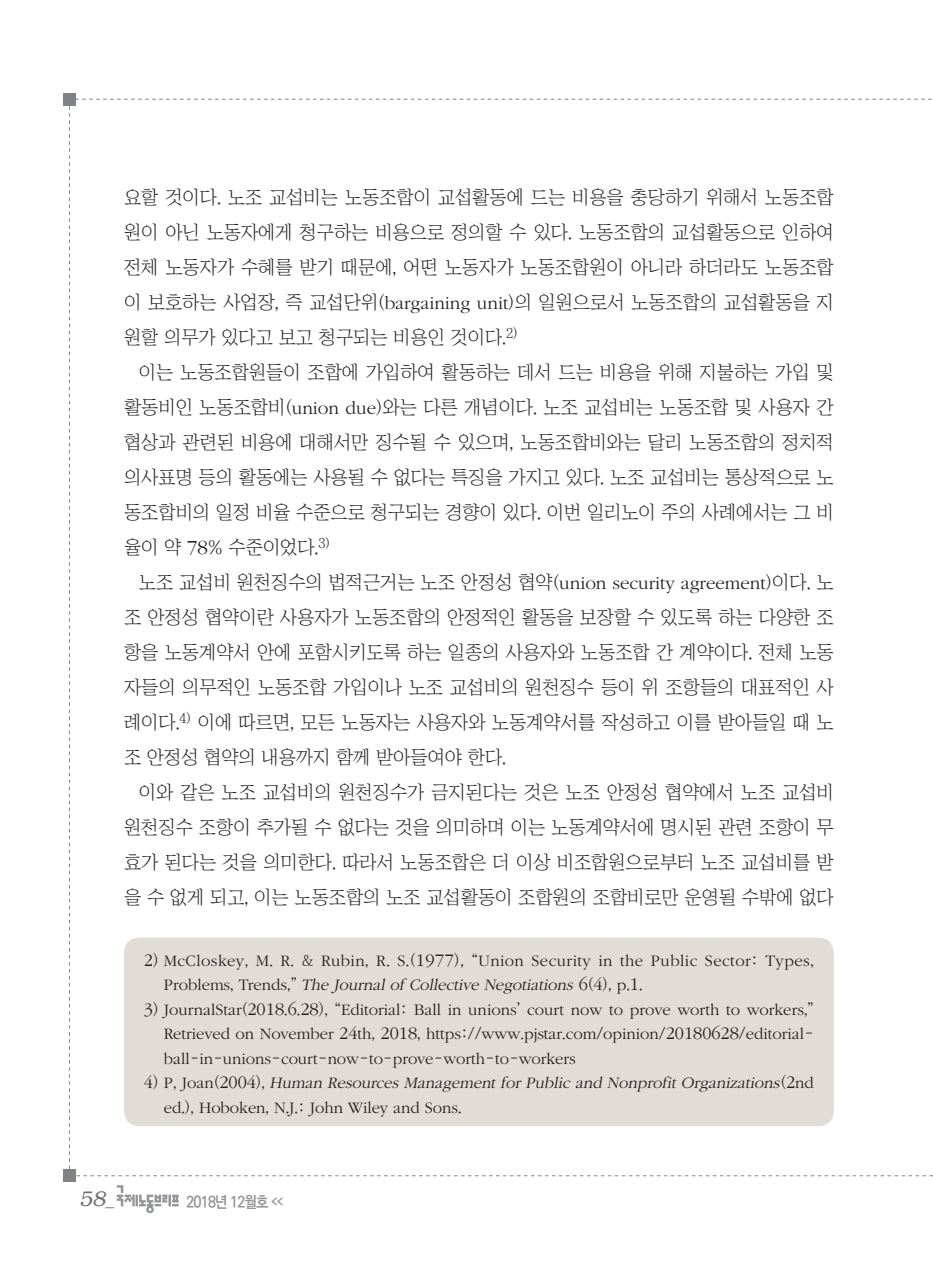
<style>
.page{position:relative;width:933px;height:1275px;background:#fff}
.page>*{position:absolute;margin:0;border:0;box-sizing:border-box;transform-origin:0 0}
.t1{font:italic 300 21px "Bookman";color:#6c6d70}
.본문{font:18.9px/35px "Chosunilbo NM";color:#231f20;text-align:justify}
.각주{font:300 16.62px/24.5px "ITC Garamond Std";letter-spacing:.015em;color:#231f20}
.각주-2{font:italic 300 16.62px/24.5px "ITC Garamond Std";color:#231f20}
.t2{font:700 15.75px "Ko Pub Dotum";letter-spacing:-.055em;color:#939598;scale:.9 1}
.s1{font-family:"ITC Garamond Std";font-weight:300}
.s2{font-family:"ITC Garamond Std";font-weight:300;font-size:20.82px}
.s3{font-size:18.38px}
.s4{font-family:"Chosunilbo NM";font-weight:400}
.s5{font-style:italic}
.s6{font-style:normal;font-size:18.38px}
.s7{font-family:"Chosunilbo NM";font-weight:400;font-style:normal}
.s8{font-style:normal}
.s9{font-family:"Helvetica";font-weight:400;font-style:normal;font-size:17.5px}
.s10{font-size:7.88px}
</style>
<div class="page">
<div style="left:64px;top:1170px;width:12px;height:12px;background:#808285"></div>
<div style="left:64px;top:93px;width:12px;height:12px;background:#808285"></div>
<svg style="left:117px;top:1185px;width:62px;height:28px"></svg>
<div style="left:124px;top:938px;width:709px;height:188px;background:#e1dcd5;border-radius:15px"></div>
<p class="본문" style="left:124px;top:179px;width:711px">요할 것이다. 노조 교섭비는 노동조합이 교섭활동에 드는 비용을 충당하기 위해서 노동조합 원이 아닌 노동자에게 청구하는 비용으로 정의할 수 있다. 노동조합의 교섭활동으로 인하여 전체 노동자가 수혜를 받기 때문에, 어떤 노동자가 노동조합원이 아니라 하더라도 노동조합 이 보호하는 사업장, 즉 교섭단위(<span class="s1">bargaining unit</span>)의 일원으로서 노동조합의 교섭활동을 지 원할 의무가 있다고 보고 청구되는 비용인 것이다.<sup>2)</sup></p>
<p class="본문" style="left:124px;top:354px;width:711px;text-indent:15px">이는 노동조합원들이 조합에 가입하여 활동하는 데서 드는 비용을 위해 지불하는 가입 및 활동비인 노동조합비(<span class="s1">union due</span>)와는 다른 개념이다. 노조 교섭비는 노동조합 및 사용자 간 협상과 관련된 비용에 대해서만 징수될 수 있으며, 노동조합비와는 달리 노동조합의 정치적 의사표명 등의 활동에는 사용될 수 없다는 특징을 가지고 있다. 노조 교섭비는 통상적으로 노 동조합비의 일정 비율 수준으로 청구되는 경향이 있다. 이번 일리노이 주의 사례에서는 그 비 율이 약 <span class="s2">78</span>% 수준이었다.<sup>3)</sup></p>
<p class="본문" style="left:124px;top:564px;width:711px;text-indent:15px">노조 교섭비 원천징수의 법적근거는 노조 안정성 협약(<span class="s1">union security agreement</span>)이다. 노 조 안정성 협약이란 사용자가 노동조합의 안정적인 활동을 보장할 수 있도록 하는 다양한 조 항을 노동계약서 안에 포함시키도록 하는 일종의 사용자와 노동조합 간 계약이다. 전체 노동 자들의 의무적인 노동조합 가입이나 노조 교섭비의 원천징수 등이 위 조항들의 대표적인 사 례이다.<sup>4)</sup> 이에 따르면, 모든 노동자는 사용자와 노동계약서를 작성하고 이를 받아들일 때 노 조 안정성 협약의 내용까지 함께 받아들여야 한다.</p>
<p class="본문" style="left:124px;top:774px;width:711px;text-indent:15px">이와 같은 노조 교섭비의 원천징수가 금지된다는 것은 노조 안정성 협약에서 노조 교섭비 원천징수 조항이 추가될 수 없다는 것을 의미하며 이는 노동계약서에 명시된 관련 조항이 무 효가 된다는 것을 의미한다. 따라서 노동조합은 더 이상 비조합원으로부터 노조 교섭비를 받 을 수 없게 되고, 이는 노동조합의 노조 교섭활동이 조합원의 조합비로만 운영될 수밖에 없다</p>
<p class="각주" style="left:164px;top:949px;width:651px;text-indent:-20px"><span class="s3">2</span><span class="s4">)</span> McCloskey<span class="s4">,</span> M<span class="s4">.</span> R<span class="s4">. &amp;</span> Rubin<span class="s4">,</span> R<span class="s4">.</span> S<span class="s4">.(</span><span class="s3">1977</span><span class="s4">), “</span>Union Security in the Public Sector<span class="s4">:</span> Types<span class="s4">,<br></span>Problems<span class="s4">,</span> Trends<span class="s4">,”</span> <span class="s5">The Journal of Collective Negotiations</span> <span class="s3">6</span><span class="s4">(</span><span class="s3">4</span><span class="s4">),</span> p<span class="s4">.</span><span class="s3">1</span><span class="s4">.</span></p>
<p class="각주" style="left:164px;top:998px;width:651px;text-align:justify;text-indent:-20px"><span class="s3">3</span><span class="s4">)</span> JournalStar<span class="s4">(</span><span class="s3">2018</span><span class="s4">.</span><span class="s3">6</span><span class="s4">.</span><span class="s3">28</span><span class="s4">), “</span>Editorial<span class="s4">:</span> Ball in unions<span class="s4">’</span> court now to prove worth to workers<span class="s4">,” </span>Retrieved on November <span class="s3">24</span>th<span class="s4">,</span> <span class="s3">2018</span><span class="s4">,</span> https<span class="s4">://</span>www<span class="s4">.</span>pjstar<span class="s4">.</span>com<span class="s4">/</span>opinion<span class="s4">/</span><span class="s3">20180628</span><span class="s4">/</span>editorial&shy;ball<span class="s4">-</span>in<span class="s4">-</span>unions<span class="s4">-</span>court<span class="s4">-</span>now<span class="s4">-</span>to<span class="s4">-</span>prove<span class="s4">-</span>worth<span class="s4">-</span>to<span class="s4">-</span>workers</p>
<p class="각주-2" style="left:164px;top:1071px;width:651px;text-indent:-20px"><span class="s6">4</span> <span class="s7">)</span> <span class="s8">P</span> <span class="s7">,</span> <span class="s8">J o a n</span> <span class="s7">(</span> <span class="s6">2 0 0 4</span> <span class="s7">) ,</span> Human Resources Management for Public and Nonprofit Organizations<span class="s7">(</span> <span class="s6">2</span> <span class="s8">n d ed</span><span class="s7">.),</span> <span class="s8">Hoboken</span><span class="s7">,</span> <span class="s8">N</span><span class="s7">.</span><span class="s8">J</span><span class="s7">.:</span> <span class="s8">John Wiley and Sons</span><span class="s7">.</span></p>
<p class="t1" style="left:79px;top:1187px;width:36px">58<span class="s9">_</span></p>
<p class="t2" style="left:186px;top:1194px;width:109px">2018년 12월호 <span class="s10">&lt;&lt;</span></p>
</div>
